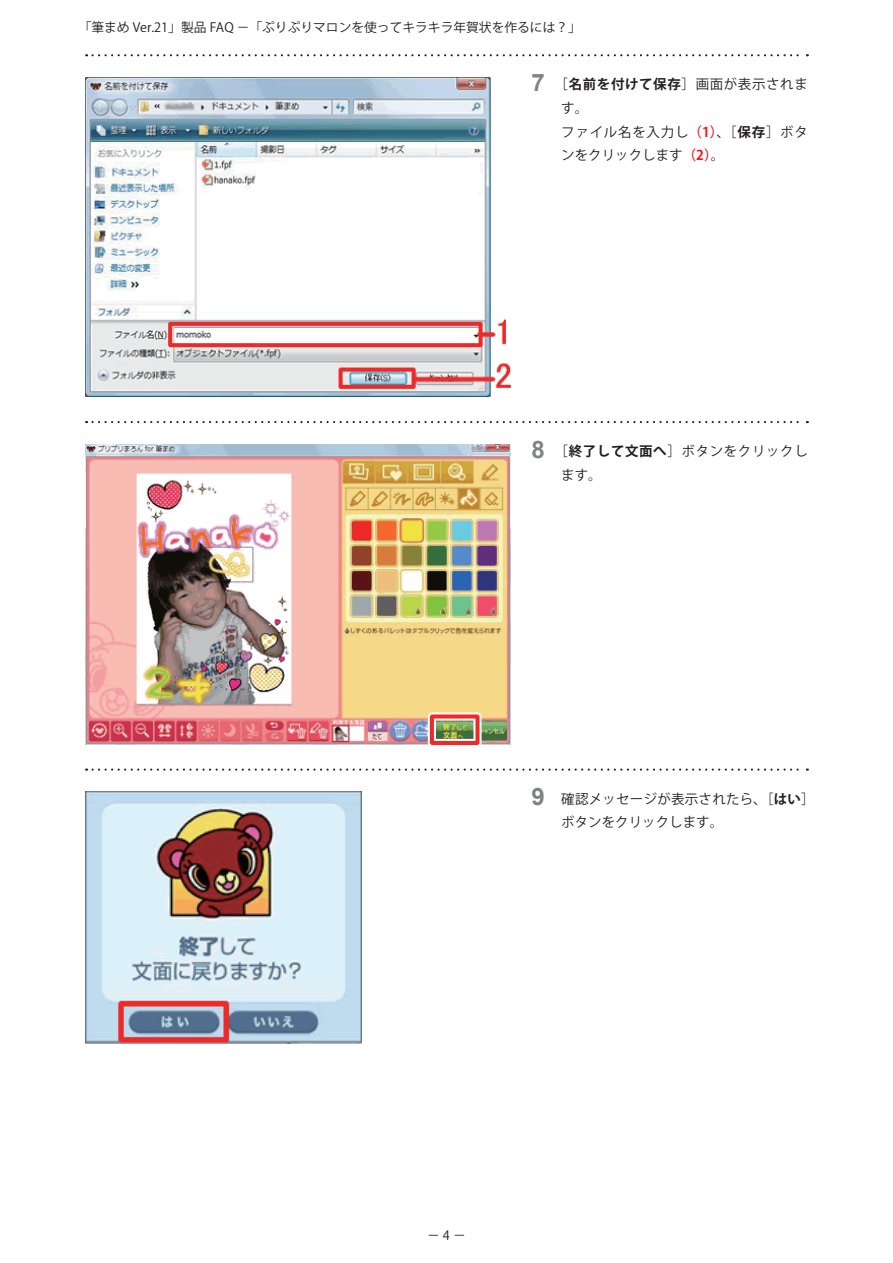
<style>
.page{position:relative;width:893px;height:1263px;background:#fff}
.page>*{position:absolute;margin:0;border:0;box-sizing:border-box;transform-origin:0 0}
.セクション_番号付本文_p{font:13.5px/23.7px "Koz Go Pro";letter-spacing:.045em;color:#231f20}
.セクション_本文_p{font:13.5px/23.7px "Koz Go Pro";letter-spacing:.055em;color:#231f20}
.セクション_番号付本文_p-2{font:13.5px/23.7px "Koz Go Pro";letter-spacing:.015em;color:#231f20}
.t1{font:12.75px "Koz Go Pro";color:#231f20}
.s1{font-family:"Arial";font-weight:700;font-size:24px;color:#808285}
.s2{font-weight:700}
.s3{font-weight:700;color:#ee1d23}
</style>
<div class="page">
<svg style="left:86px;top:54px;width:722px;height:2px"></svg>
<svg style="left:86px;top:421px;width:722px;height:2px"></svg>
<svg style="left:86px;top:768px;width:722px;height:3px"></svg>
<img style="left:85px;top:78px;width:425px;height:318px">
<img style="left:85px;top:444px;width:425px;height:300px">
<img style="left:85px;top:792px;width:276px;height:251px">
<p class="t1" style="left:79px;top:20px;width:504px">「筆まめ Ver.21」製品 FAQ －「ぷりぷりマロンを使ってキラキラ年賀状を作るには？」</p>
<p class="セクション_番号付本文_p" style="left:561px;top:73px;width:248px;text-indent:-30px"><span class="s1">7</span> ［<span class="s2">名前を付けて保存</span>］画面が表示されます。</p>
<p class="セクション_本文_p" style="left:561px;top:120px;width:248px">ファイル名を入力し<span class="s3">（1）</span>、［<span class="s2">保存</span>］ボタンをクリックします<span class="s3">（2）</span>。</p>
<p class="セクション_番号付本文_p" style="left:561px;top:440px;width:248px;text-indent:-30px"><span class="s1">8</span> ［<span class="s2">終了して文面へ</span>］ボタンをクリックします。</p>
<p class="セクション_番号付本文_p-2" style="left:561px;top:787px;width:255px;text-indent:-30px"><span class="s1">9</span> 確認メッセージが表示されたら、［<span class="s2">はい</span>］ボタンをクリックします。</p>
<p class="t1" style="left:427px;top:1227px;width:40px">－4－</p>
</div>
